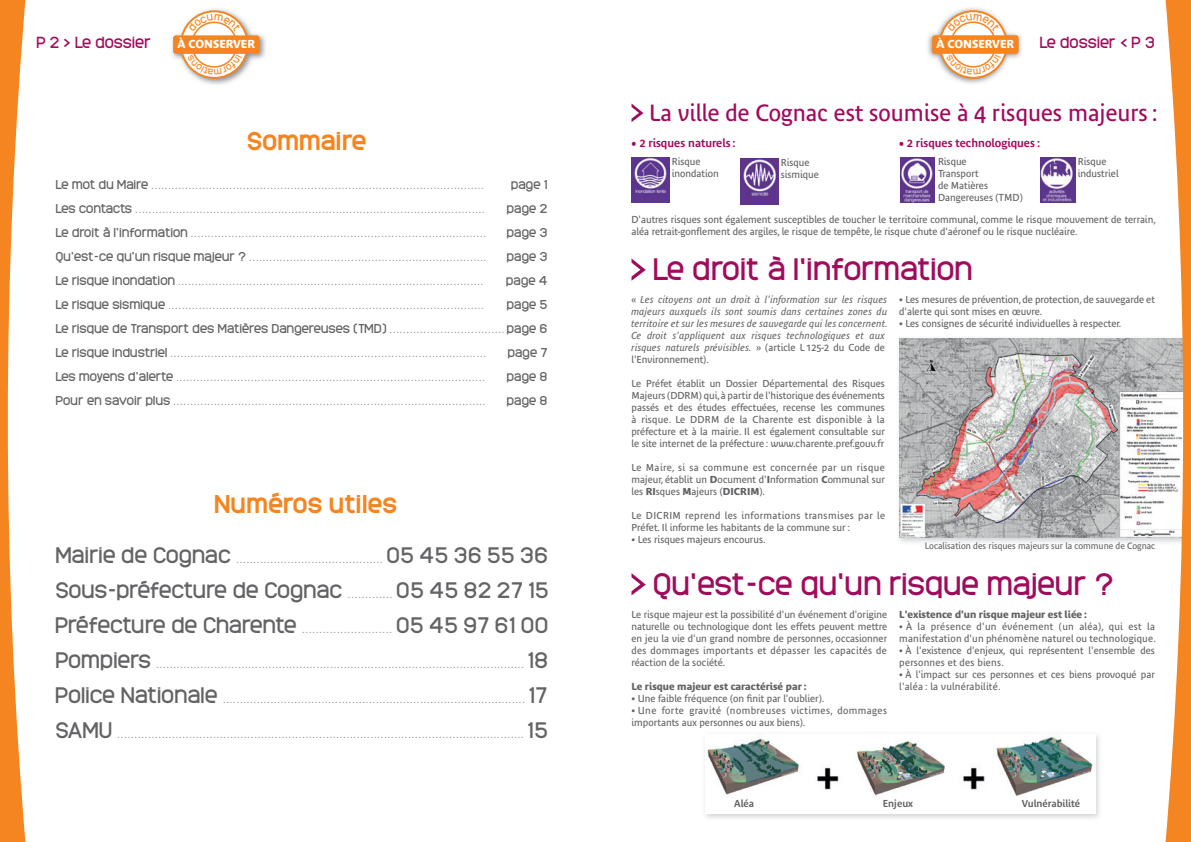
<style>
.page{position:relative;width:1191px;height:842px;background:#fff}
.page>*{position:absolute;margin:0;border:0;box-sizing:border-box;transform-origin:0 0}
.t1{font:29px "Monark";letter-spacing:-.035em;color:#a10b5c}
.t2{font:700 24px "Monark";letter-spacing:-.035em;color:#f58520}
.t3{font:23.2px "Bienvenue";color:#a10b5c}
.t4{font:21px/35px "Monark";letter-spacing:-.05em;color:#636366}
.t5{font:15px "Monark";letter-spacing:-.04em;color:#a10b5c}
.t6{font:12px/24px "Monark";letter-spacing:-.035em;color:#636366;text-align:right}
.t7{font:600 11.5px "Bienvenue";color:#a10b5c}
.t8{font:700 11.4px "Bienvenue";color:#fff}
.t9{font:10px "Bienvenue";color:#919396}
.t10{font:10px/12px "Bienvenue";color:#636366}
.t11{font:italic 10px/12px "Bienvenue";letter-spacing:.03em;color:#636366}
.t12{font:10px/12px "Bienvenue";letter-spacing:.02em;color:#636366}
.t13{font:10px/12px "Bienvenue";letter-spacing:.03em;color:#636366}
.t14{font:700 10px "Bienvenue";color:#636366}
.t15{font:600 10px "Bienvenue";color:#636366}
.t16{font:9px "Bienvenue";color:#636366}
.s1{font-family:"Monark";font-size:12px;color:#636366}
.s2{font-family:"Bienvenue";font-size:10px;color:#919396}
.s3{font-family:"Monark";font-size:21px;color:#636366}
.s4{font-size:13px}
.s5{font-style:normal}
.s6{font-weight:700}
</style>
<div class="page">
<img style="left:899px;top:338px;width:265px;height:205px">
<img style="left:899px;top:339px;width:265px;height:198px">
<svg style="left:1164px;top:0;width:27px;height:842px"></svg>
<svg style="left:0;top:0;width:26px;height:842px"></svg>
<img style="left:172px;top:9px;width:94px;height:76px">
<div style="left:173px;top:35px;width:87px;height:19px;background:#f58520;border-radius:3px"></div>
<img style="left:928px;top:8px;width:94px;height:76px">
<div style="left:932px;top:35px;width:86px;height:19px;background:#f58520;border-radius:3px"></div>
<svg style="left:631px;top:258px;width:15px;height:23px"></svg>
<svg style="left:631px;top:103px;width:12px;height:19px"></svg>
<svg style="left:631px;top:573px;width:15px;height:22px"></svg>
<img style="left:741px;top:158px;width:37px;height:46px">
<img style="left:900px;top:157px;width:35px;height:46px">
<img style="left:1040px;top:157px;width:35px;height:46px">
<img style="left:705px;top:735px;width:390px;height:63px">
<img style="left:631px;top:157px;width:38px;height:46px">
<svg style="left:180px;top:10px;width:68px;height:69px"></svg>
<svg style="left:939px;top:10px;width:68px;height:69px"></svg>
<h3 class="t5" style="left:36px;top:32px;width:117px">P 2 &gt; Le dossier</h3>
<p class="t8" style="left:177px;top:38px;width:79px">À CONSERVER</p>
<h3 class="t5" style="left:1039px;top:32px;width:117px">Le dossier &lt; P 3</h3>
<p class="t8" style="left:936px;top:38px;width:79px">À CONSERVER</p>
<h2 class="t2" style="left:246px;top:124px;width:122px">Sommaire</h2>
<p class="t9" style="left:55px;top:179px;width:430px"><span class="s1">Le mot du Maire</span> ..................................................................................................</p>
<p class="t6" style="left:511px;top:172px;width:38px">page 1</p>
<p class="t9" style="left:55px;top:203px;width:431px"><span class="s1">Les contacts</span> .......................................................................................................</p>
<p class="t6" style="left:506px;top:196px;width:43px">page 2</p>
<p class="t9" style="left:55px;top:227px;width:432px"><span class="s1">Le droit à l'information</span> .......................................................................................</p>
<p class="t6" style="left:506px;top:220px;width:43px">page 3</p>
<p class="t9" style="left:55px;top:251px;width:432px"><span class="s1">Qu'est-ce qu'un risque majeur ?</span> ......................................................................</p>
<p class="t6" style="left:506px;top:244px;width:43px">page 3</p>
<p class="t9" style="left:55px;top:275px;width:429px"><span class="s1">Le risque inondation</span> ..........................................................................................</p>
<p class="t6" style="left:506px;top:268px;width:43px">page 4</p>
<p class="t9" style="left:55px;top:299px;width:430px"><span class="s1">Le risque sismique</span> .............................................................................................</p>
<p class="t6" style="left:55px;top:292px;width:494px">page 5<br>Le risque de Transport des Matières Dangereuses (TMD) <span class="s2">..................................</span> page 6</p>
<p class="t9" style="left:55px;top:347px;width:432px"><span class="s1">Le risque industriel</span> .............................................................................................</p>
<p class="t6" style="left:507px;top:340px;width:42px">page 7</p>
<p class="t9" style="left:55px;top:371px;width:431px"><span class="s1">Les moyens d'alerte</span> ...........................................................................................</p>
<p class="t6" style="left:506px;top:364px;width:42px">page 8</p>
<p class="t9" style="left:55px;top:395px;width:431px"><span class="s1">Pour en savoir plus</span> ............................................................................................</p>
<p class="t6" style="left:506px;top:388px;width:42px">page 8</p>
<h2 class="t2" style="left:214px;top:488px;width:185px">Numéros utiles</h2>
<p class="t9" style="left:55px;top:554px;width:494px"><span class="s3">Mairie de Cognac</span> ........................................... <span class="s3">05 45 36 55 36</span></p>
<h3 class="t4" style="left:55px;top:572px;width:495px">Sous-préfecture de Cognac <span class="s2">.............</span> 05 45 82 27 15<br>Préfecture de Charente <span class="s2">..........................</span> 05 45 97 61 00</h3>
<p class="t9" style="left:55px;top:659px;width:495px"><span class="s3">Pompiers</span> ............................................................................................................ <span class="s3">18</span></p>
<p class="t9" style="left:55px;top:694px;width:494px"><span class="s3">Police Nationale</span> ......................................................................................... <span class="s3">17</span></p>
<p class="t9" style="left:55px;top:729px;width:494px"><span class="s3">SAMU</span> ....................................................................................................................... <span class="s3">15</span></p>
<h3 class="t3" style="left:649px;top:100px;width:510px">La ville de Cognac est soumise à 4 risques majeurs :</h3>
<p class="t7" style="left:631px;top:136px;width:105px"><span class="s4">•</span> 2 risques naturels :</p>
<p class="t7" style="left:899px;top:136px;width:142px"><span class="s4">•</span> 2 risques technologiques :</p>
<p class="t10" style="left:672px;top:155px;width:48px">Risque inondation</p>
<p class="t10" style="left:938px;top:155px;width:86px">Risque<br>Transport<br>de Matières<br>Dangereuses (TMD)</p>
<p class="t10" style="left:1077px;top:155px;width:42px">Risque industriel</p>
<p class="t10" style="left:780px;top:156px;width:40px">Risque sismique</p>
<p class="t10" style="left:631px;top:213px;width:526px">D'autres risques sont également susceptibles de toucher le territoire communal, comme le risque mouvement de terrain, aléa retrait-gonflement des argiles, le risque de tempête, le risque chute d'aéronef ou le risque nucléaire.</p>
<h1 class="t1" style="left:652px;top:249px;width:322px">Le droit à l'information</h1>
<p class="t11" style="left:631px;top:293px;width:258px"><span class="s5">«</span> Les citoyens ont un droit à l'information sur les risques majeurs auxquels ils sont soumis dans certaines zones du territoire et sur les mesures de sauvegarde qui les concernent.<br>Ce droit s'appliquent aux risques technologiques et aux risques naturels prévisibles. <span class="s5">» (article L 125-2 du Code de l'Environnement).</span></p>
<p class="t10" style="left:631px;top:377px;width:255px;text-align:justify">Le Préfet établit un Dossier Départemental des Risques Majeurs (DDRM) qui, à partir de l'historique des événements passés et des études effectuées, recense les communes à risque. Le DDRM de la Charente est disponible à la préfecture et à la mairie. Il est également consultable sur le site internet de la préfecture : www.charente.pref.gouv.fr</p>
<p class="t10" style="left:631px;top:461px;width:255px;text-align:justify">Le Maire, si sa commune est concernée par un risque majeur, établit un <span class="s6">D</span>ocument d'<span class="s6">I</span>nformation <span class="s6">C</span>ommunal sur les <span class="s6">RI</span>sques <span class="s6">M</span>ajeurs (<span class="s6">DICRIM</span>).</p>
<p class="t10" style="left:631px;top:509px;width:255px">Le DICRIM reprend les informations transmises par le<br>Préfet. Il informe les habitants de la commune sur :</p>
<p class="t10" style="left:631px;top:533px;width:136px">• Les risques majeurs encourus.</p>
<p class="t10" style="left:899px;top:293px;width:257px">• Les mesures de prévention, de protection, de sauvegarde et d'alerte qui sont mises en œuvre.</p>
<p class="t10" style="left:899px;top:317px;width:224px">• Les consignes de sécurité individuelles à respecter.</p>
<p class="t16" style="left:925px;top:540px;width:232px">Localisation des risques majeurs sur la commune de Cognac</p>
<h1 class="t1" style="left:652px;top:564px;width:463px">Qu'est-ce qu'un risque majeur ?</h1>
<p class="t10" style="left:631px;top:608px;width:257px;text-align:justify">Le risque majeur est la possibilité d'un événement d'origine naturelle ou technologique dont les effets peuvent mettre en jeu la vie d'un grand nombre de personnes, occasionner des dommages importants et dépasser les capacités de réaction de la société.</p>
<p class="t14" style="left:631px;top:680px;width:176px">Le risque majeur est caractérisé par :</p>
<p class="t10" style="left:631px;top:692px;width:194px">• Une faible fréquence (on finit par l'oublier).</p>
<p class="t13" style="left:631px;top:704px;width:257px">• Une forte gravité (nombreuses victimes, dommages importants aux personnes ou aux biens).</p>
<p class="t14" style="left:899px;top:608px;width:189px">L'existence d'un risque majeur est liée :</p>
<p class="t12" style="left:899px;top:620px;width:258px">• À la présence d'un événement (un aléa), qui est la manifestation d'un phénomène naturel ou technologique.</p>
<p class="t10" style="left:899px;top:644px;width:257px">• À l'existence d'enjeux, qui représentent l'ensemble des personnes et des biens.</p>
<p class="t10" style="left:899px;top:668px;width:257px">• À l'impact sur ces personnes et ces biens provoqué par l'aléa : la vulnérabilité.</p>
<p class="t15" style="left:734px;top:797px;width:21px">Aléa</p>
<p class="t15" style="left:882px;top:797px;width:32px">Enjeux</p>
<p class="t15" style="left:1021px;top:797px;width:60px">Vulnérabilité</p>
</div>
